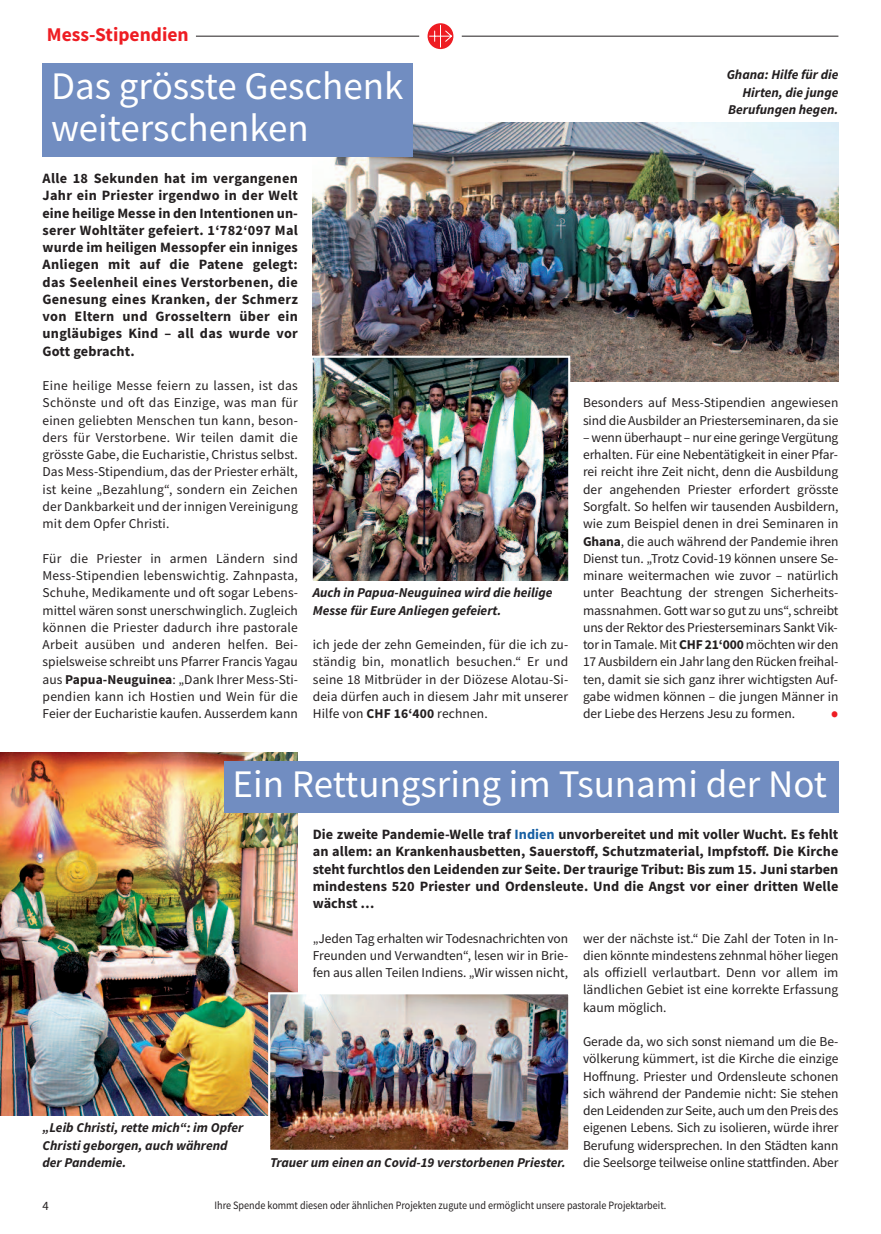
<style>
.page{position:relative;width:881px;height:1234px;background:#fff}
.page>*{position:absolute;margin:0;border:0;box-sizing:border-box;transform-origin:0 0}
.t1{font:39px/42px "Source Sans Pro";color:#fff}
.t2{font:25.5px "Source Sans Pro";color:#ee1d23}
.t3{font:700 19.5px "Source Sans Pro";color:#ee1d23}
.t4{font:700 14.25px/17.2px "Source Sans Pro";letter-spacing:.01em;color:#231f20;text-align:justify}
.t5{font:13.5px/17.2px "Source Sans Pro";color:#231f20;text-align:justify}
.t6{font:italic 700 13.5px/17.2px "Source Sans Pro";color:#231f20}
.t7{font:12.75px "Source Sans Pro";color:#231f20}
.t8{font:11.25px "Source Sans Pro";color:#231f20;scale:.9 1}
.s1{font-weight:700}
.s2{color:#165fa4}
</style>
<div class="page">
<hr style="left:196px;top:36px;width:223px;height:1px;background:#231f20">
<svg style="left:427px;top:23px;width:26px;height:26px"></svg>
<svg style="left:428px;top:24px;width:24px;height:24px"></svg>
<hr style="left:461px;top:36px;width:377px;height:1px;background:#231f20">
<img style="left:313px;top:122px;width:525px;height:259px">
<img style="left:0;top:752px;width:298px;height:362px">
<img style="left:313px;top:358px;width:254px;height:222px">
<div style="left:310px;top:355px;width:260px;height:228px;border:2px solid #fff"></div>
<div style="left:43px;top:63px;width:369px;height:94px;background:#718dc1"></div>
<div style="left:224px;top:761px;width:614px;height:51px;background:#718dc1"></div>
<img style="left:271px;top:995px;width:296px;height:153px">
<div style="left:268px;top:992px;width:302px;height:159px;border:2px solid #fff"></div>
<h3 class="t3" style="left:47px;top:27px;width:143px">Mess-Stipendien</h3>
<h1 class="t1" style="left:51px;top:68px;width:354px">Das grösste Geschenk weiterschenken</h1>
<p class="t6" style="left:726px;top:67px;width:113px;text-align:right">Ghana: Hilfe für die<br>Hirten, die junge<br>Berufungen hegen.</p>
<p class="t4" style="left:43px;top:171px;width:257px">Alle 18 Sekunden hat im vergangenen Jahr ein Priester irgendwo in der Welt eine heilige Messe in den Intentionen un&shy;serer Wohltäter gefeiert. 1‘782‘097 Mal wurde im heiligen Messopfer ein inniges Anliegen mit auf die Patene gelegt: das Seelenheil eines Verstorbenen, die Genesung eines Kranken, der Schmerz von Eltern und Grosseltern über ein ungläubiges Kind – all das wurde vor Gott gebracht.</p>
<p class="t5" style="left:43px;top:378px;width:257px">Eine heilige Messe feiern zu lassen, ist das Schönste und oft das Einzige, was man für einen geliebten Menschen tun kann, beson&shy;ders für Verstorbene. Wir teilen damit die grösste Gabe, die Eucharistie, Christus selbst.<br>Das Mess-Stipendium, das der Priester erhält, ist keine „Bezahlung“, sondern ein Zeichen der Dankbarkeit und der innigen Vereinigung mit dem Opfer Christi.</p>
<p class="t5" style="left:43px;top:550px;width:257px">Für die Priester in armen Ländern sind Mess-Stipendien lebenswichtig. Zahnpasta, Schuhe, Medikamente und oft sogar Lebens&shy;mittel wären sonst unerschwinglich. Zugleich können die Priester dadurch ihre pastorale Arbeit ausüben und anderen helfen. Bei&shy;spielsweise schreibt uns Pfarrer Francis Yagau aus <span class="s1">Papua-Neuguinea</span>: „Dank Ihrer Mess-Sti&shy;pendien kann ich Hostien und Wein für die Feier der Eucharistie kaufen. Ausserdem kann</p>
<p class="t6" style="left:313px;top:585px;width:241px">Auch in Papua-Neuguinea wird die heilige<br>Messe für Eure Anliegen gefeiert.</p>
<p class="t5" style="left:313px;top:637px;width:257px">ich jede der zehn Gemeinden, für die ich zu&shy;ständig bin, monatlich besuchen.“ Er und seine 18 Mitbrüder in der Diözese Alotau-Si&shy;deia dürfen auch in diesem Jahr mit unserer Hilfe von <span class="s1">CHF 16‘400</span> rechnen.</p>
<p class="t5" style="left:583px;top:395px;width:257px">Besonders auf Mess-Stipendien angewiesen sind die Ausbilder an Priesterseminaren, da sie</p>
<p class="t5" style="left:583px;top:430px;width:257px">– wenn überhaupt – nur eine geringe Vergütung erhalten. Für eine Nebentätigkeit in einer Pfar&shy;rei reicht ihre Zeit nicht, denn die Ausbildung der angehenden Priester erfordert grösste Sorgfalt. So helfen wir tausenden Ausbildern, wie zum Beispiel denen in drei Seminaren in <span class="s1">Ghana</span>, die auch während der Pandemie ihren Dienst tun. „Trotz Covid-19 können unsere Se&shy;minare weitermachen wie zuvor – natürlich unter Beachtung der strengen Sicherheits&shy;massnahmen. Gott war so gut zu uns“, schreibt uns der Rektor des Priesterseminars Sankt Vik&shy;tor in Tamale. Mit <span class="s1">CHF 21‘000</span> möchten wir den 17 Ausbildern ein Jahr lang den Rücken freihal&shy;ten, damit sie sich ganz ihrer wichtigsten Auf&shy;gabe widmen können – die jungen Männer in der Liebe des Herzens Jesu zu formen.</p>
<h2 class="t2" style="left:830px;top:702px;width:9px">•</h2>
<h1 class="t1" style="left:232px;top:766px;width:595px">Ein Rettungsring im Tsunami der Not</h1>
<p class="t4" style="left:313px;top:826px;width:527px">Die zweite Pandemie-Welle traf <span class="s2">Indien</span> unvorbereitet und mit voller Wucht. Es fehlt an allem: an Krankenhausbetten, Sauerstoff, Schutzmaterial, Impfstoff. Die Kirche steht furchtlos den Leidenden zur Seite. Der traurige Tribut: Bis zum 15. Juni starben mindestens 520 Priester und Ordensleute. Und die Angst vor einer dritten Welle wächst …</p>
<p class="t5" style="left:583px;top:930px;width:257px">wer der nächste ist.“ Die Zahl der Toten in In&shy;dien könnte mindestens zehnmal höher liegen als offiziell verlautbart. Denn vor allem im ländlichen Gebiet ist eine korrekte Erfassung kaum möglich.</p>
<p class="t5" style="left:583px;top:1033px;width:257px">Gerade da, wo sich sonst niemand um die Be&shy;völkerung kümmert, ist die Kirche die einzige Hoffnung. Priester und Ordensleute schonen sich während der Pandemie nicht: Sie stehen den Leidenden zur Seite, auch um den Preis des eigenen Lebens. Sich zu isolieren, würde ihrer Berufung widersprechen. In den Städten kann die Seelsorge teilweise online stattfinden. Aber</p>
<p class="t5" style="left:313px;top:930px;width:257px">„Jeden Tag erhalten wir Todesnachrichten von Freunden und Verwandten“, lesen wir in Brie&shy;fen aus allen Teilen Indiens. „Wir wissen nicht,</p>
<p class="t6" style="left:43px;top:1120px;width:202px">„Leib Christi, rette mich“: im Opfer<br>Christi geborgen, auch während der Pandemie.</p>
<p class="t6" style="left:270px;top:1154px;width:297px">Trauer um einen an Covid-19 verstorbenen Priester.</p>
<p class="t8" style="left:214px;top:1201px;width:503px">Ihre Spende kommt diesen oder ähnlichen Projekten zugute und ermöglicht unsere pastorale Projektarbeit.</p>
<p class="t7" style="left:43px;top:1200px;width:8px">4</p>
</div>
